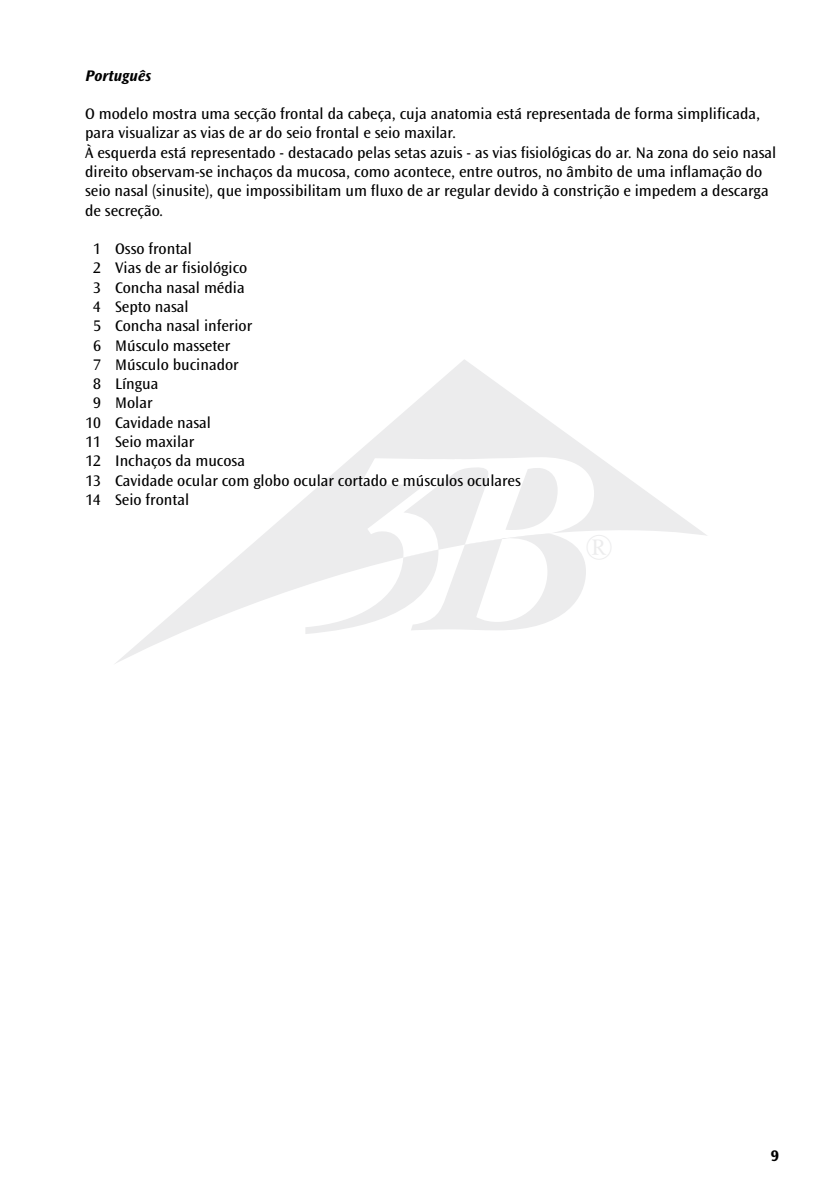
<style>
.page{position:relative;width:836px;height:1191px;background:#fff}
.page>*{position:absolute;margin:0;border:0;box-sizing:border-box;transform-origin:0 0}
.t1{font:16px/19.2px "Ocean Sans Std";color:#000}
.t2{font:italic 700 16px "Ocean Sans Std";color:#000}
.t3{font:700 16px "Ocean Sans Std";color:#000}
</style>
<div class="page">
<svg style="left:115px;top:359px;width:592px;height:305px"></svg>
<svg style="left:305px;top:457px;width:288px;height:177px"></svg>
<p class="t2" style="left:85px;top:66px;width:67px">Português</p>
<p class="t1" style="left:85px;top:104px;width:692px">O modelo mostra uma secção frontal da cabeça, cuja anatomia está representada de forma simplificada, para visualizar as vias de ar do seio frontal e seio maxilar.<br>À esquerda está representado - destacado pelas setas azuis - as vias fisiológicas do ar. Na zona do seio nasal direito observam-se inchaços da mucosa, como acontece, entre outros, no âmbito de uma inflamação do seio nasal (sinusite), que impossibilitam um fluxo de ar regular devido à constrição e impedem a descarga de secreção.</p>
<p class="t1" style="left:93px;top:239px;width:100px">1 Osso frontal</p>
<p class="t1" style="left:93px;top:259px;width:155px">2 Vias de ar fisiológico</p>
<p class="t1" style="left:93px;top:278px;width:153px">3 Concha nasal média</p>
<p class="t1" style="left:93px;top:297px;width:97px">4 Septo nasal</p>
<p class="t1" style="left:93px;top:316px;width:160px">5 Concha nasal inferior</p>
<p class="t1" style="left:93px;top:336px;width:138px">6 Músculo masseter</p>
<p class="t1" style="left:93px;top:355px;width:147px">7 Músculo bucinador</p>
<p class="t1" style="left:93px;top:374px;width:67px">8 Língua</p>
<p class="t1" style="left:93px;top:394px;width:61px">9 Molar</p>
<p class="t1" style="left:85px;top:413px;width:127px">10 Cavidade nasal</p>
<p class="t1" style="left:85px;top:432px;width:110px">11 Seio maxilar</p>
<p class="t1" style="left:85px;top:451px;width:161px">12 Inchaços da mucosa</p>
<p class="t1" style="left:85px;top:471px;width:436px">13 Cavidade ocular com globo ocular cortado e músculos oculares</p>
<p class="t1" style="left:85px;top:490px;width:105px">14 Seio frontal</p>
<p class="t3" style="left:770px;top:1146px;width:10px">9</p>
</div>
